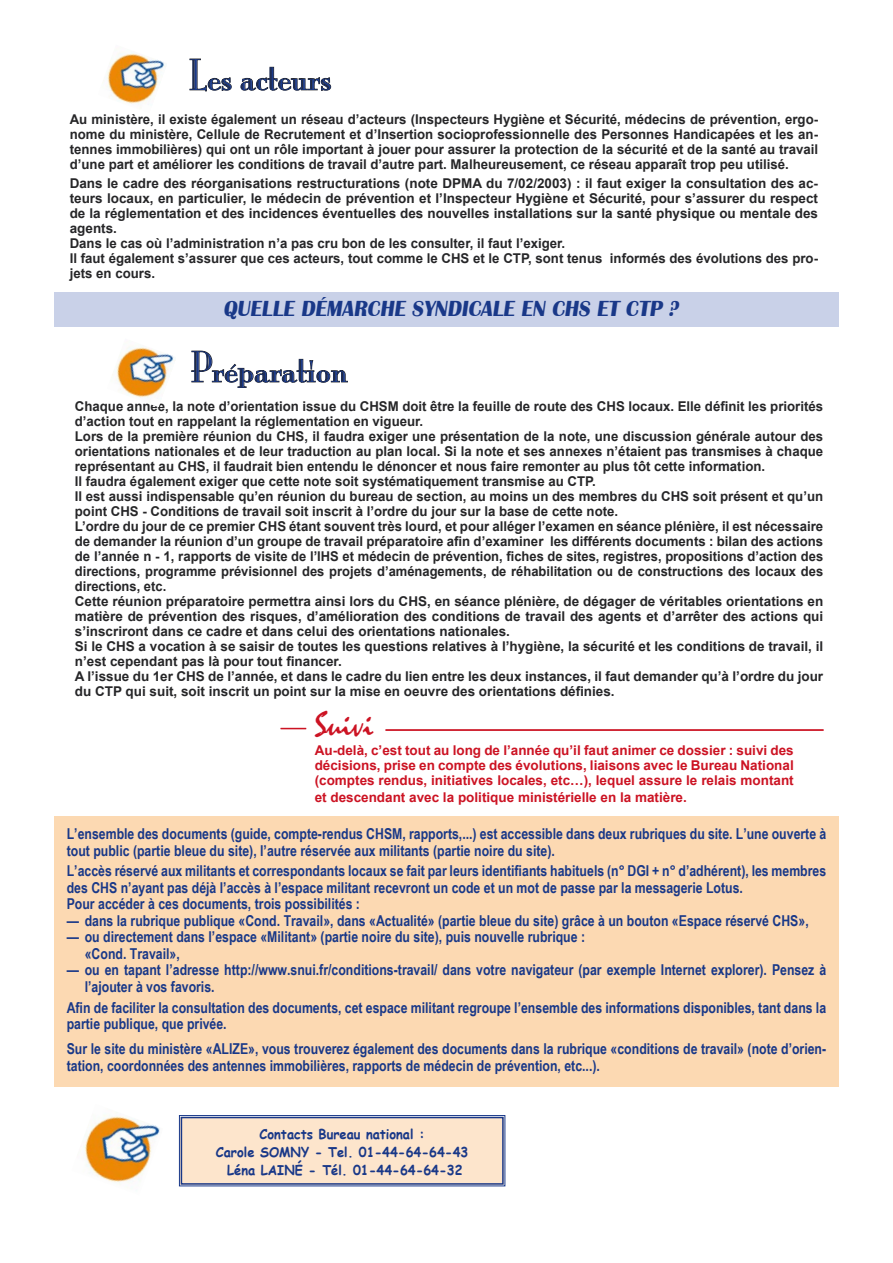
<style>
.page{position:relative;width:893px;height:1263px;background:#fff}
.page>*{position:absolute;margin:0;border:0;box-sizing:border-box;transform-origin:0 0}
.t1{font:39px "Mona Lisa Recut";color:#193888;scale:1.05 1}
.t2{font:36px "Mistral";color:#cc1323}
.t3{font:700 22.5px "Britannic";color:#193888;scale:.95 1}
.t4{font:700 15px/16.5px "Arial Narrow";color:#193888}
.t5{font:700 13.5px/15px "Arial";color:#262628;text-align:justify}
.t6{font:700 13.5px/15px "Arial";color:#cc1323;text-align:justify}
.t7{font:700 13.5px "Comic Sans MS";color:#193888;scale:.95 1}
</style>
<div class="page">
<svg style="left:189px;top:58px;width:43px;height:34px"></svg>
<svg style="left:240px;top:67px;width:91px;height:24px"></svg>
<div style="left:54px;top:293px;width:785px;height:34px;background:#c9d1e8"></div>
<img style="left:107px;top:53px;width:59px;height:51px">
<svg style="left:191px;top:350px;width:157px;height:38px"></svg>
<img style="left:116px;top:347px;width:59px;height:51px">
<hr style="left:386px;top:729px;width:437px;height:2px;background:#cc1323">
<svg style="left:281px;top:728px;width:25px;height:1px"></svg>
<div style="left:179px;top:1115px;width:326px;height:71px;background:#fde5cc"></div>
<div style="left:181px;top:1117px;width:323px;height:68px;border:2px solid #193888"></div>
<div style="left:54px;top:816px;width:785px;height:270px;background:#fcd9b2"></div>
<img style="left:80px;top:1115px;width:80px;height:68px">
<p class="t1" style="left:189px;top:53px;width:137px">Les acteurs</p>
<p class="t5" style="left:70px;top:112px;width:750px">Au ministère, il existe également un réseau d’acteurs (Inspecteurs Hygiène et Sécurité, médecins de prévention, ergo&shy;nome du ministère, Cellule de Recrutement et d’Insertion socioprofessionnelle des Personnes Handicapées et les an&shy;tennes immobilières) qui ont un rôle important à jouer pour assurer la protection de la sécurité et de la santé au travail d’une part et améliorer les conditions de travail d’autre part. Malheureusement, ce réseau apparaît trop peu utilisé.</p>
<p class="t5" style="left:70px;top:176px;width:750px">Dans le cadre des réorganisations restructurations (note DPMA du 7/02/2003) : il faut exiger la consultation des ac&shy;teurs locaux, en particulier, le médecin de prévention et l’Inspecteur Hygiène et Sécurité, pour s’assurer du respect de la réglementation et des incidences éventuelles des nouvelles installations sur la santé physique ou mentale des agents.</p>
<p class="t5" style="left:70px;top:236px;width:497px">Dans le cas où l’administration n’a pas cru bon de les consulter, il faut l’exiger.</p>
<p class="t5" style="left:70px;top:251px;width:750px">Il faut également s’assurer que ces acteurs, tout comme le CHS et le CTP, sont tenus informés des évolutions des pro&shy;jets en cours.</p>
<p class="t3" style="left:223px;top:296px;width:485px">QUELLE DÉMARCHE SYNDICALE EN CHS ET CTP ?</p>
<p class="t1" style="left:191px;top:345px;width:151px">Préparation</p>
<p class="t5" style="left:75px;top:399px;width:750px">Chaque année, la note d’orientation issue du CHSM doit être la feuille de route des CHS locaux. Elle définit les priorités d’action tout en rappelant la réglementation en vigueur.</p>
<p class="t5" style="left:75px;top:429px;width:750px">Lors de la première réunion du CHS, il faudra exiger une présentation de la note, une discussion générale autour des orientations nationales et de leur traduction au plan local. Si la note et ses annexes n’étaient pas transmises à chaque représentant au CHS, il faudrait bien entendu le dénoncer et nous faire remonter au plus tôt cette information.</p>
<p class="t5" style="left:75px;top:474px;width:523px">Il faudra également exiger que cette note soit systématiquement transmise au CTP.</p>
<p class="t5" style="left:75px;top:489px;width:750px">Il est aussi indispensable qu’en réunion du bureau de section, au moins un des membres du CHS soit présent et qu’un point CHS - Conditions de travail soit inscrit à l’ordre du jour sur la base de cette note.</p>
<p class="t5" style="left:75px;top:519px;width:750px">L’ordre du jour de ce premier CHS étant souvent très lourd, et pour alléger l’examen en séance plénière, il est nécessaire de demander la réunion d’un groupe de travail préparatoire afin d’examiner les différents documents : bilan des actions de l’année n - 1, rapports de visite de l’IHS et médecin de prévention, fiches de sites, registres, propositions d’action des directions, programme prévisionnel des projets d’aménagements, de réhabilitation ou de constructions des locaux des directions, etc.</p>
<p class="t5" style="left:75px;top:594px;width:750px">Cette réunion préparatoire permettra ainsi lors du CHS, en séance plénière, de dégager de véritables orientations en matière de prévention des risques, d’amélioration des conditions de travail des agents et d’arrêter des actions qui s’inscriront dans ce cadre et dans celui des orientations nationales.</p>
<p class="t5" style="left:75px;top:639px;width:750px">Si le CHS a vocation à se saisir de toutes les questions relatives à l’hygiène, la sécurité et les conditions de travail, il n’est cependant pas là pour tout financer.</p>
<p class="t5" style="left:75px;top:669px;width:750px">A l’issue du 1er CHS de l’année, et dans le cadre du lien entre les deux instances, il faut demander qu’à l’ordre du jour du CTP qui suit, soit inscrit un point sur la mise en oeuvre des orientations définies.</p>
<p class="t2" style="left:315px;top:704px;width:60px">Suivi</p>
<p class="t6" style="left:315px;top:743px;width:481px">Au-delà, c’est tout au long de l’année qu’il faut animer ce dossier : suivi des décisions, prise en compte des évolutions, liaisons avec le Bureau National (comptes rendus, initiatives locales, etc…), lequel assure le relais montant</p>
<p class="t6" style="left:315px;top:789px;width:374px">et descendant avec la politique ministérielle en la matière.</p>
<p class="t4" style="left:67px;top:825px;width:761px">L’ensemble des documents (guide, compte-rendus CHSM, rapports,...) est accessible dans deux rubriques du site. L’une ouverte à tout public (partie bleue du site), l’autre réservée aux militants (partie noire du site).</p>
<p class="t4" style="left:67px;top:862px;width:761px">L’accès réservé aux militants et correspondants locaux se fait par leurs identifiants habituels (n° DGI + n° d’adhérent), les membres des CHS n’ayant pas déjà l’accès à l’espace militant recevront un code et un mot de passe par la messagerie Lotus.</p>
<p class="t4" style="left:67px;top:895px;width:295px">Pour accéder à ces documents, trois possibilités :</p>
<p class="t4" style="left:67px;top:912px;width:743px">— dans la rubrique publique «Cond. Travail», dans «Actualité» (partie bleue du site) grâce à un bouton «Espace réservé CHS»,</p>
<p class="t4" style="left:67px;top:928px;width:520px">— ou directement dans l’espace «Militant» (partie noire du site), puis nouvelle rubrique :</p>
<p class="t4" style="left:85px;top:945px;width:97px">«Cond. Travail»,</p>
<p class="t4" style="left:85px;top:961px;width:743px;text-indent:-18px">— ou en tapant l’adresse http://www.snui.fr/conditions-travail/ dans votre navigateur (par exemple Internet explorer). Pensez à l’ajouter à vos favoris.</p>
<p class="t4" style="left:67px;top:999px;width:761px">Afin de faciliter la consultation des documents, cet espace militant regroupe l’ensemble des informations disponibles, tant dans la partie publique, que privée.</p>
<p class="t4" style="left:67px;top:1040px;width:761px">Sur le site du ministère «ALIZE», vous trouverez également des documents dans la rubrique «conditions de travail» (note d’orien&shy;tation, coordonnées des antennes immobilières, rapports de médecin de prévention, etc...).</p>
<p class="t7" style="left:260px;top:1124px;width:175px">Contacts Bureau national :</p>
<p class="t7" style="left:216px;top:1142px;width:267px">Carole SOMNY - Tel. 01-44-64-64-43</p>
<p class="t7" style="left:227px;top:1160px;width:249px">Léna LAINÉ - Tél. 01-44-64-64-32</p>
</div>
